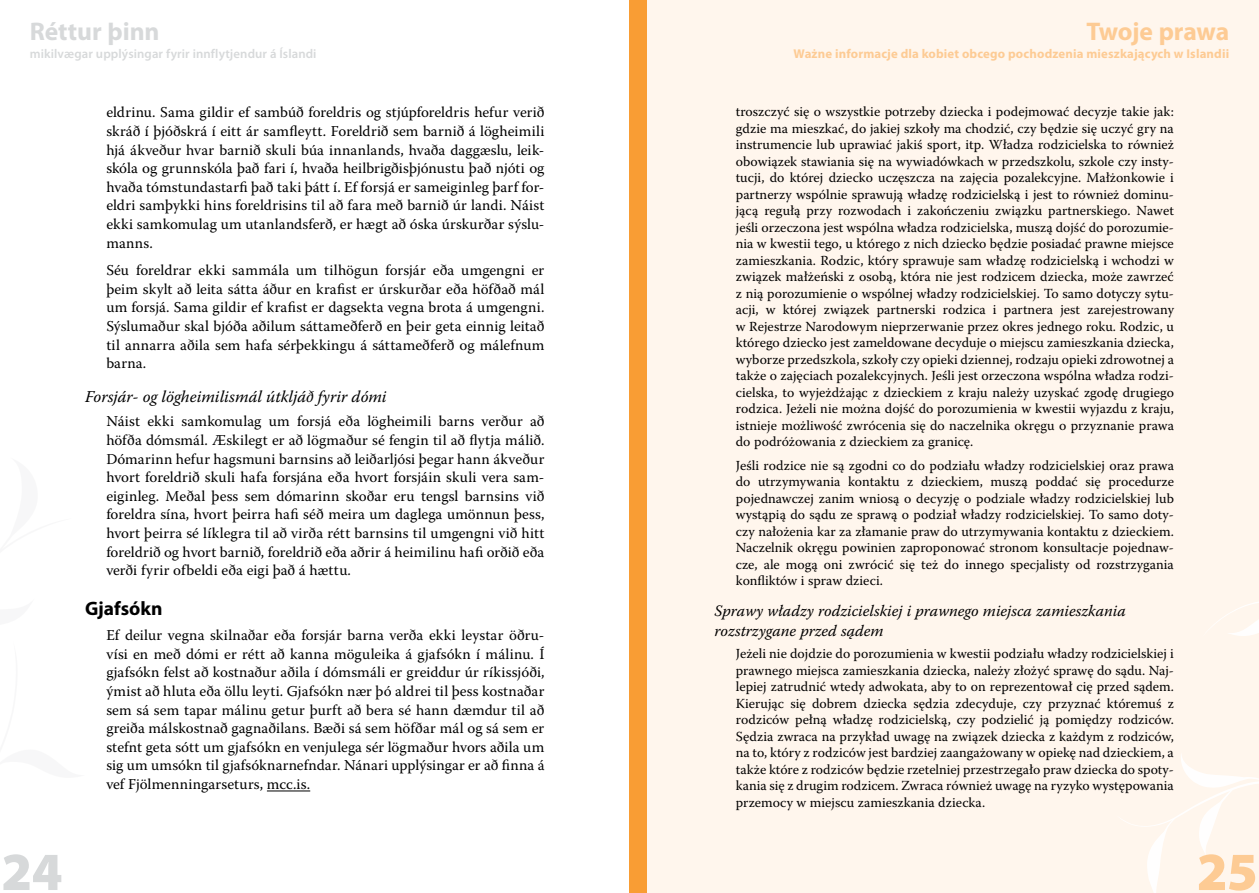
<style>
.page{position:relative;width:1259px;height:893px;background:#fff}
.page>*{position:absolute;margin:0;border:0;box-sizing:border-box;transform-origin:0 0}
.t1{font:900 54px "Myriad Pro";color:#fdcb94}
.t2{font:900 54px "Myriad Pro";color:#d7d9da}
.t3{font:700 25.5px "Myriad Pro";letter-spacing:-.01em;color:#fdcb94}
.t4{font:700 25.5px "Myriad Pro";color:#d7d9da}
.Isl_Fyrirsogn{font:700 19.5px "Myriad Pro";color:#000}
.ISL_Millifyrirsogn{font:italic 16.5px "Warnock Pro";color:#000}
.POL_Millifyrirsogn{font:italic 15.9px/19.5px "Warnock Pro";color:#000}
.Islenska{font:15px/18.6px "Warnock Pro";letter-spacing:.01em;color:#000;text-align:justify}
.Polska_meginmal{font:13.8px/16.5px "Warnock Pro";color:#000;text-align:justify}
.t5{font:700 12.75px "Myriad Pro";letter-spacing:.01em;color:#fdcb94}
.t6{font:600 12.75px "Myriad Pro";letter-spacing:.01em;color:#d7d9da}
</style>
<div class="page">
<div style="left:629px;top:0;width:630px;height:893px;background:#fff6ed"></div>
<div style="left:629px;top:0;width:17px;height:893px;background:#f99d34"></div>
<hr style="left:267px;top:791px;width:43px;height:1px;background:#000">
<svg style="left:1123px;top:602px;width:136px;height:291px"></svg>
<h2 class="t4" style="left:30px;top:15px;width:131px">Réttur þinn</h2>
<p class="t6" style="left:30px;top:46px;width:288px">mikilvægar upplýsingar fyrir innflytjendur á Íslandi</p>
<h2 class="t3" style="left:1086px;top:15px;width:144px">Twoje prawa</h2>
<p class="t5" style="left:793px;top:45px;width:437px">Ważne informacje dla kobiet obcego pochodzenia mieszkających w Islandii</p>
<p class="Islenska" style="left:106px;top:103px;width:439px">eldrinu. Sama gildir ef sambúð foreldris og stjúpforeldris hefur verið skráð í þjóðskrá í eitt ár samfleytt. Foreldrið sem barnið á lögheimili hjá ákveður hvar barnið skuli búa innanlands, hvaða daggæslu, leik&shy;skóla og grunnskóla það fari í, hvaða heilbrigðisþjónustu það njóti og hvaða tómstundastarfi það taki þátt í. Ef forsjá er sameiginleg þarf for&shy;eldri samþykki hins foreldrisins til að fara með barnið úr landi. Náist ekki samkomulag um utanlandsferð, er hægt að óska úrskurðar sýslu&shy;manns.</p>
<p class="Islenska" style="left:106px;top:261px;width:439px">Séu foreldrar ekki sammála um tilhögun forsjár eða umgengni er þeim skylt að leita sátta áður en krafist er úrskurðar eða höfðað mál um forsjá. Sama gildir ef krafist er dagsekta vegna brota á umgengni.<br>Sýslumaður skal bjóða aðilum sáttameðferð en þeir geta einnig leitað til annarra aðila sem hafa sérþekkingu á sáttameðferð og málefnum barna.</p>
<p class="ISL_Millifyrirsogn" style="left:85px;top:386px;width:303px">Forsjár- og lögheimilismál útkljáð fyrir dómi</p>
<p class="Islenska" style="left:106px;top:412px;width:440px">Náist ekki samkomulag um forsjá eða lögheimili barns verður að höfða dómsmál. Æskilegt er að lögmaður sé fengin til að flytja málið.<br>Dómarinn hefur hagsmuni barnsins að leiðarljósi þegar hann ákveður hvort foreldrið skuli hafa forsjána eða hvort forsjáin skuli vera sam&shy;eiginleg. Meðal þess sem dómarinn skoðar eru tengsl barnsins við foreldra sína, hvort þeirra hafi séð meira um daglega umönnun þess, hvort þeirra sé líklegra til að virða rétt barnsins til umgengni við hitt foreldrið og hvort barnið, foreldrið eða aðrir á heimilinu hafi orðið eða verði fyrir ofbeldi eða eigi það á hættu.</p>
<p class="Isl_Fyrirsogn" style="left:85px;top:596px;width:79px">Gjafsókn</p>
<p class="Islenska" style="left:106px;top:626px;width:440px">Ef deilur vegna skilnaðar eða forsjár barna verða ekki leystar öðru&shy;vísi en með dómi er rétt að kanna möguleika á gjafsókn í málinu. Í gjafsókn felst að kostnaður aðila í dómsmáli er greiddur úr ríkissjóði, ýmist að hluta eða öllu leyti. Gjafsókn nær þó aldrei til þess kostnaðar sem sá sem tapar málinu getur þurft að bera sé hann dæmdur til að greiða málskostnað gagnaðilans. Bæði sá sem höfðar mál og sá sem er stefnt geta sótt um gjafsókn en venjulega sér lögmaður hvors aðila um sig um umsókn til gjafsóknarnefndar. Nánari upplýsingar er að finna á vef Fjölmenningarseturs, mcc.is.</p>
<p class="Polska_meginmal" style="left:736px;top:103px;width:440px">troszczyć się o wszystkie potrzeby dziecka i podejmować decyzje takie jak: gdzie ma mieszkać, do jakiej szkoły ma chodzić, czy będzie się uczyć gry na instrumencie lub uprawiać jakiś sport, itp. Władza rodzicielska to również obowiązek stawiania się na wywiadówkach w przedszkolu, szkole czy insty&shy;tucji, do której dziecko uczęszcza na zajęcia pozalekcyjne. Małżonkowie i partnerzy wspólnie sprawują władzę rodzicielską i jest to również dominu&shy;jącą regułą przy rozwodach i zakończeniu związku partnerskiego. Nawet jeśli orzeczona jest wspólna władza rodzicielska, muszą dojść do porozumie&shy;nia w kwestii tego, u którego z nich dziecko będzie posiadać prawne miejsce zamieszkania. Rodzic, który sprawuje sam władzę rodzicielską i wchodzi w związek małżeński z osobą, która nie jest rodzicem dziecka, może zawrzeć z nią porozumienie o wspólnej władzy rodzicielskiej. To samo dotyczy sytu&shy;acji, w której związek partnerski rodzica i partnera jest zarejestrowany w Rejestrze Narodowym nieprzerwanie przez okres jednego roku. Rodzic, u którego dziecko jest zameldowane decyduje o miejscu zamieszkania dziecka, wyborze przedszkola, szkoły czy opieki dziennej, rodzaju opieki zdrowotnej a także o zajęciach pozalekcyjnych. Jeśli jest orzeczona wspólna władza rodzi&shy;cielska, to wyjeżdżając z dzieckiem z kraju należy uzyskać zgodę drugiego rodzica. Jeżeli nie można dojść do porozumienia w kwestii wyjazdu z kraju, istnieje możliwość zwrócenia się do naczelnika okręgu o przyznanie prawa do podróżowania z dzieckiem za granicę.</p>
<p class="Polska_meginmal" style="left:736px;top:457px;width:440px">Jeśli rodzice nie są zgodni co do podziału władzy rodzicielskiej oraz prawa do utrzymywania kontaktu z dzieckiem, muszą poddać się procedurze pojednawczej zanim wniosą o decyzję o podziale władzy rodzicielskiej lub wystąpią do sądu ze sprawą o podział władzy rodzicielskiej. To samo doty&shy;czy nałożenia kar za złamanie praw do utrzymywania kontaktu z dzieckiem.<br>Naczelnik okręgu powinien zaproponować stronom konsultacje pojednaw&shy;cze, ale mogą oni zwrócić się też do innego specjalisty od rozstrzygania konfliktów i spraw dzieci.</p>
<p class="POL_Millifyrirsogn" style="left:714px;top:601px;width:413px">Sprawy władzy rodzicielskiej i prawnego miejsca zamieszkania rozstrzygane przed sądem</p>
<p class="Polska_meginmal" style="left:736px;top:645px;width:439px">Jeżeli nie dojdzie do porozumienia w kwestii podziału władzy rodzicielskiej i prawnego miejsca zamieszkania dziecka, należy złożyć sprawę do sądu. Naj&shy;lepiej zatrudnić wtedy adwokata, aby to on reprezentował cię przed sądem.<br>Kierując się dobrem dziecka sędzia zdecyduje, czy przyznać któremuś z rodziców pełną władzę rodzicielską, czy podzielić ją pomiędzy rodziców.<br>Sędzia zwraca na przykład uwagę na związek dziecka z każdym z rodziców, na to, który z rodziców jest bardziej zaangażowany w opiekę nad dzieckiem, a także które z rodziców będzie rzetelniej przestrzegało praw dziecka do spoty&shy;kania się z drugim rodzicem. Zwraca również uwagę na ryzyko występowania przemocy w miejscu zamieszkania dziecka.</p>
<h1 class="t2" style="left:1px;top:836px;width:63px">24</h1>
<h1 class="t1" style="left:1196px;top:836px;width:62px">25</h1>
</div>
